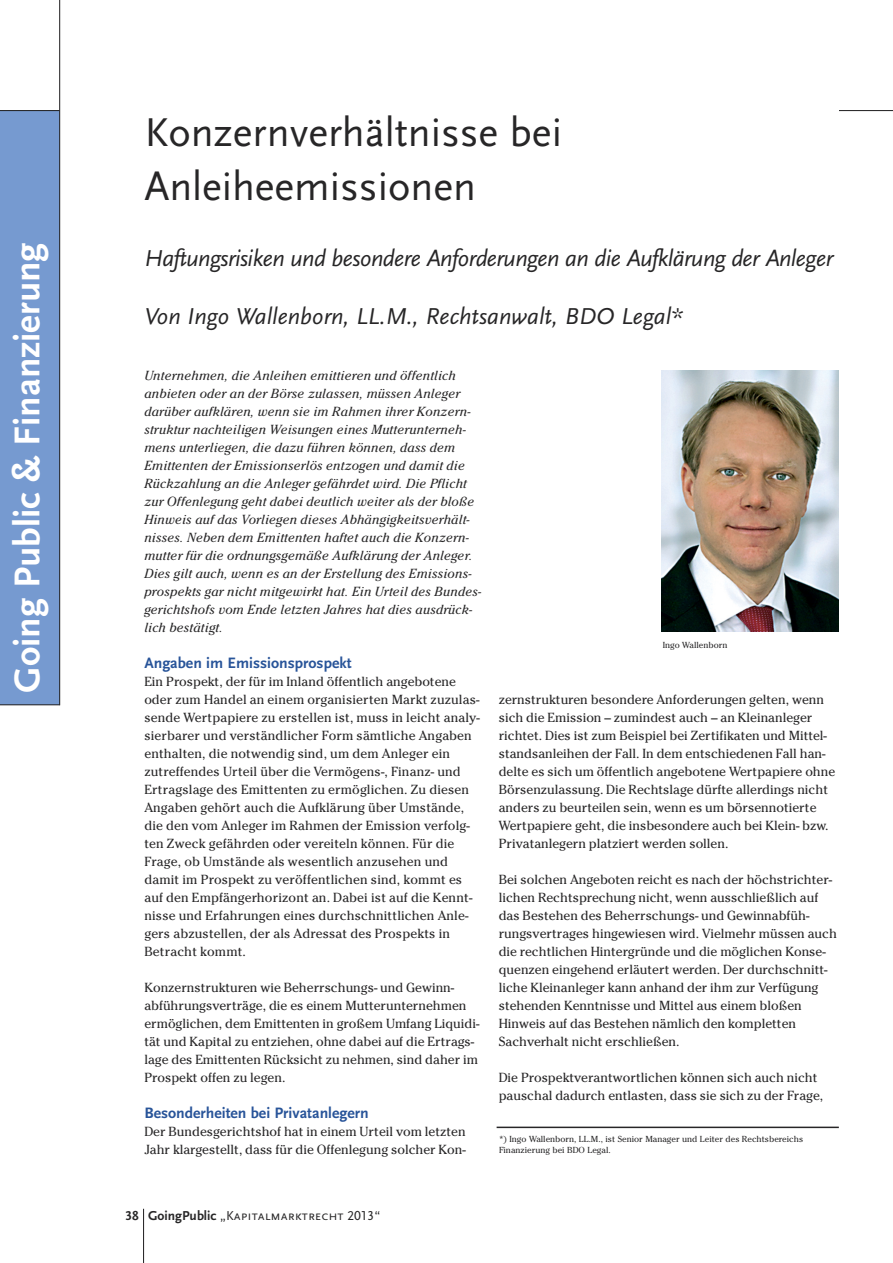
<style>
.page{position:relative;width:893px;height:1263px;background:#fff}
.page>*{position:absolute;margin:0;border:0;box-sizing:border-box;transform-origin:0 0}
.t1{font:42px/54px "Scala Sans";color:#272627}
.t2{font:700 37.5px "Scala Sans";color:#fff}
.t3{font:italic 24px "Scala Sans";letter-spacing:-.02em;color:#272627}
.t4{font:italic 24px "Scala Sans";color:#272627}
.t5{font:700 15.75px "Scala Sans";color:#285499}
.t6{font:13.5px "Scala Sans Caps";color:#272627}
.t7{font:13.2px/18px "Cheltenham";color:#272627}
.t8{font:italic 13.2px/18px "Cheltenham";letter-spacing:.015em;color:#272627}
.t9{font:8.7px/11.2px "Cheltenham";color:#272627}
.s1{font-family:"Scala Sans Figures";font-weight:700}
.s2{font-family:"Scala Sans";font-weight:700}
</style>
<div class="page">
<div style="left:0;top:111px;width:60px;height:594px;background:#769ad0"></div>
<hr style="left:0;top:110px;width:60px;height:1px;background:#272627">
<hr style="left:59px;top:0;width:1px;height:705px;background:#272627">
<hr style="left:0;top:704px;width:60px;height:1px;background:#272627">
<hr style="left:839px;top:110px;width:54px;height:1px;background:#272627">
<hr style="left:143px;top:1209px;width:1px;height:54px;background:#272627">
<hr style="left:497px;top:1126px;width:342px;height:2px;background:#272627">
<img style="left:661px;top:371px;width:178px;height:260px">
<h2 class="t2" style="left:5px;top:693px;width:452px;rotate:-90deg">Going Public &amp; Finanzierung</h2>
<h1 class="t1" style="left:144px;top:105px;width:419px">Konzernverhältnisse bei<br>Anleiheemissionen</h1>
<h3 class="t3" style="left:144px;top:244px;width:690px">Haftungsrisiken und besondere Anforderungen an die Aufklärung der Anleger</h3>
<h3 class="t4" style="left:144px;top:301px;width:540px">Von Ingo Wallenborn, LL.M., Rechtsanwalt, BDO Legal*</h3>
<p class="t8" style="left:144px;top:367px;width:338px">Unternehmen, die Anleihen emittieren und öffentlich anbieten oder an der Börse zulassen, müssen Anleger darüber aufklären, wenn sie im Rahmen ihrer Konzern&shy;struktur nachteiligen Weisungen eines Mutterunterneh&shy;mens unterliegen, die dazu führen können, dass dem Emittenten der Emissionserlös entzogen und damit die Rückzahlung an die Anleger gefährdet wird. Die Pflicht zur Offenlegung geht dabei deutlich weiter als der bloße Hinweis auf das Vorliegen dieses Abhängigkeitsverhält&shy;nisses. Neben dem Emittenten haftet auch die Konzern&shy;mutter für die ordnungsgemäße Aufklärung der Anleger.<br>Dies gilt auch, wenn es an der Erstellung des Emissions&shy;prospekts gar nicht mitgewirkt hat. Ein Urteil des Bundes&shy;gerichtshofs vom Ende letzten Jahres hat dies ausdrück&shy;lich bestätigt.</p>
<p class="t5" style="left:144px;top:654px;width:209px">Angaben im Emissionsprospekt</p>
<p class="t7" style="left:144px;top:673px;width:337px">Ein Prospekt, der für im Inland öffentlich angebotene oder zum Handel an einem organisierten Markt zuzulas&shy;sende Wertpapiere zu erstellen ist, muss in leicht analy&shy;sierbarer und verständlicher Form sämtliche Angaben enthalten, die notwendig sind, um dem Anleger ein zutreffendes Urteil über die Vermögens-, Finanz- und Ertragslage des Emittenten zu ermöglichen. Zu diesen Angaben gehört auch die Aufklärung über Umstände, die den vom Anleger im Rahmen der Emission verfolg&shy;ten Zweck gefährden oder vereiteln können. Für die Frage, ob Umstände als wesentlich anzusehen und damit im Prospekt zu veröffentlichen sind, kommt es auf den Empfängerhorizont an. Dabei ist auf die Kennt&shy;nisse und Erfahrungen eines durchschnittlichen Anle&shy;gers abzustellen, der als Adressat des Prospekts in Betracht kommt.</p>
<p class="t7" style="left:144px;top:979px;width:337px">Konzernstrukturen wie Beherrschungs- und Gewinn&shy;abführungsverträge, die es einem Mutterunternehmen ermöglichen, dem Emittenten in großem Umfang Liquidi&shy;tät und Kapital zu entziehen, ohne dabei auf die Ertrags&shy;lage des Emittenten Rücksicht zu nehmen, sind daher im Prospekt offen zu legen.</p>
<p class="t5" style="left:144px;top:1104px;width:226px">Besonderheiten bei Privatanlegern</p>
<p class="t7" style="left:144px;top:1123px;width:323px">Der Bundesgerichtshof hat in einem Urteil vom letzten<br>Jahr klargestellt, dass für die Offenlegung solcher Kon-</p>
<p class="t9" style="left:663px;top:639px;width:66px">Ingo Wallenborn</p>
<p class="t7" style="left:499px;top:691px;width:338px">zernstrukturen besondere Anforderungen gelten, wenn sich die Emission – zumindest auch – an Kleinanleger richtet. Dies ist zum Beispiel bei Zertifikaten und Mittel&shy;standsanleihen der Fall. In dem entschiedenen Fall han&shy;delte es sich um öffentlich angebotene Wertpapiere ohne Börsenzulassung. Die Rechtslage dürfte allerdings nicht anders zu beurteilen sein, wenn es um börsennotierte Wertpapiere geht, die insbesondere auch bei Klein- bzw.<br>Privatanlegern platziert werden sollen.</p>
<p class="t7" style="left:499px;top:871px;width:340px">Bei solchen Angeboten reicht es nach der höchstrichter&shy;lichen Rechtsprechung nicht, wenn ausschließlich auf das Bestehen des Beherrschungs- und Gewinnabfüh&shy;rungsvertrages hingewiesen wird. Vielmehr müssen auch die rechtlichen Hintergründe und die möglichen Konse&shy;quenzen eingehend erläutert werden. Der durchschnitt&shy;liche Kleinanleger kann anhand der ihm zur Verfügung stehenden Kenntnisse und Mittel aus einem bloßen Hinweis auf das Bestehen nämlich den kompletten Sachverhalt nicht erschließen.</p>
<p class="t7" style="left:499px;top:1069px;width:326px">Die Prospektverantwortlichen können sich auch nicht pauschal dadurch entlasten, dass sie sich zu der Frage,</p>
<p class="t9" style="left:499px;top:1133px;width:306px">*) Ingo Wallenborn, LL.M., ist Senior Manager und Leiter des Rechtsbereichs<br>Finanzierung bei BDO Legal.</p>
<p class="t6" style="left:126px;top:1207px;width:256px"><span class="s1">38</span> <span class="s2">GoingPublic</span> „Kapitalmarktrecht 2013“</p>
</div>
